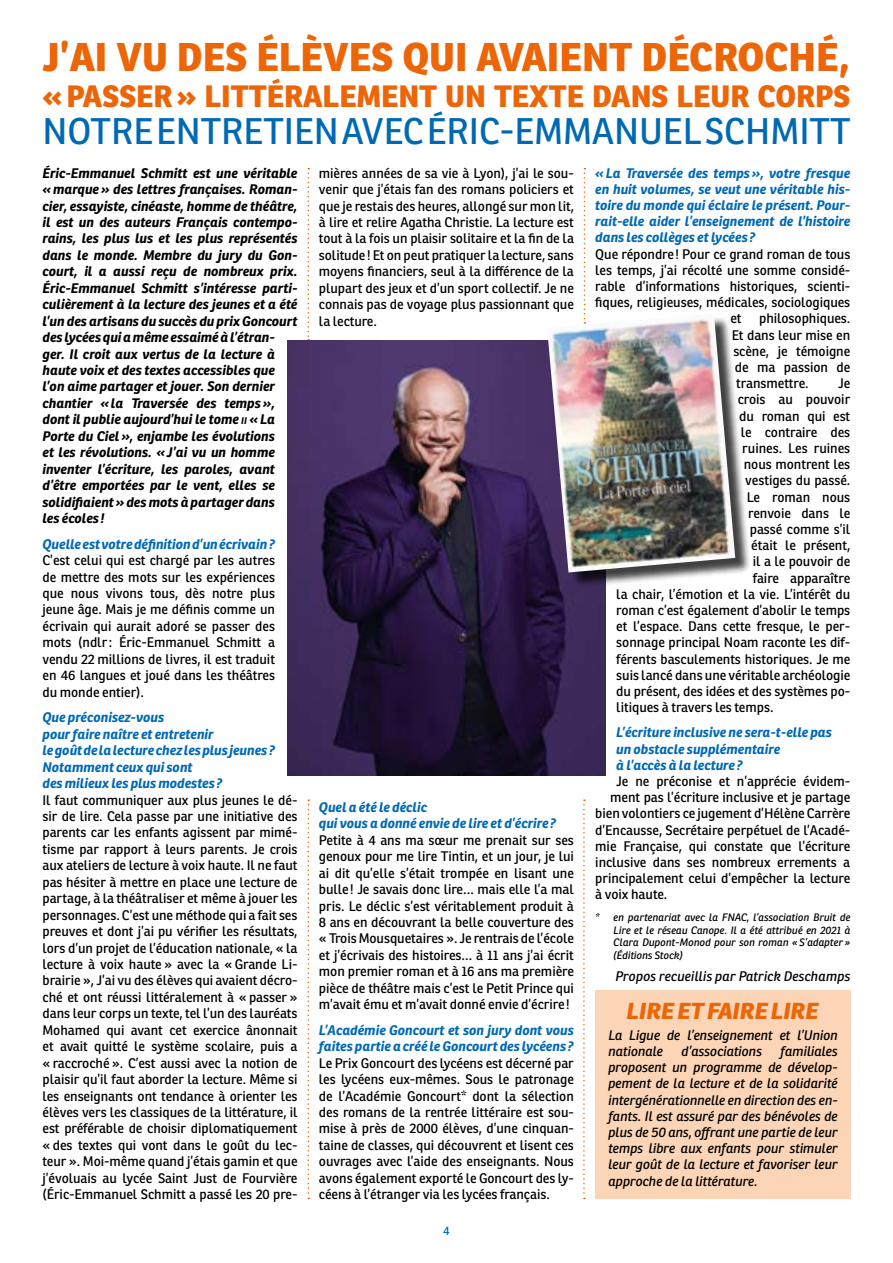
<style>
.page{position:relative;width:893px;height:1263px;background:#fff}
.page>*{position:absolute;margin:0;border:0;box-sizing:border-box;transform-origin:0 0}
.t1{font:800 39px "Ronnia";color:#ec6608}
.t2{font:36px "Ronnia";color:#0069b4}
.t3{font:800 30px "Ronnia";color:#ec6608}
.t4{font:italic 800 22.5px "Ronnia";color:#ec6608}
.t5{font:13.5px/16.5px "Ronnia";letter-spacing:-.005em;color:#000;text-align:justify}
.t6{font:italic 700 13.5px/16.5px "Ronnia";letter-spacing:-.005em;color:#000}
.t7{font:italic 700 13.5px/16.5px "Ronnia";letter-spacing:-.005em;color:#0069b4}
.t8{font:italic 13.5px/16.2px "Ronnia";letter-spacing:-.01em;color:#000}
.t9{font:12px "Ronnia";color:#0069b4}
.t10{font:italic 10.5px/12.6px "Ronnia";letter-spacing:-.005em;color:#000;text-align:justify}
.s1{font-size:9.45px}
</style>
<div class="page">
<svg style="left:308px;top:168px;width:1px;height:173px"></svg>
<svg style="left:584px;top:168px;width:1px;height:142px"></svg>
<svg style="left:308px;top:799px;width:1px;height:400px"></svg>
<svg style="left:583px;top:799px;width:2px;height:400px"></svg>
<img style="left:288px;top:341px;width:317px;height:434px">
<div style="left:551px;top:317px;width:200px;height:272px;background:#000;opacity:.75"></div>
<img style="left:547px;top:313px;width:188px;height:259px">
<div style="left:595px;top:990px;width:255px;height:209px;background:#fcd5b7"></div>
<h1 class="t1" style="left:43px;top:31px;width:809px">J’AI VU DES ÉLÈVES QUI AVAIENT DÉCROCHÉ,</h1>
<h3 class="t3" style="left:43px;top:76px;width:809px">«PASSER» LITTÉRALEMENT UN TEXTE DANS LEUR CORPS</h3>
<h2 class="t2" style="left:43px;top:109px;width:809px">NOTRE ENTRETIEN AVEC ÉRIC-EMMANUEL SCHMITT</h2>
<p class="t6" style="left:43px;top:164px;width:257px">Éric-Emmanuel Schmitt est une véritable « marque » des lettres françaises. Roman&shy;cier, essayiste, cinéaste, homme de théâtre, il est un des auteurs Français contempo&shy;rains, les plus lus et les plus représentés dans le monde. Membre du jury du Gon&shy;court, il a aussi reçu de nombreux prix.<br>Éric-Emmanuel Schmitt s’intéresse parti&shy;culièrement à la lecture des jeunes et a été l’un des artisans du succès du prix Goncourt des lycées qui a même essaimé à l’étran&shy;ger. Il croit aux vertus de la lecture à haute voix et des textes accessibles que l’on aime partager et jouer. Son dernier chantier « la Traversée des temps », dont il publie aujourd’hui le tome <span class="s1">ii</span> « La Porte du Ciel », enjambe les évolutions<br>et les révolutions. « J’ai vu un homme inventer l’écriture, les paroles, avant d’être emportées par le vent, elles se solidifiaient » des mots à partager dans<br>les écoles!</p>
<p class="t7" style="left:43px;top:535px;width:234px">Quelle est votre définition d’un écrivain?</p>
<p class="t5" style="left:43px;top:552px;width:234px">C’est celui qui est chargé par les autres de mettre des mots sur les expériences que nous vivons tous, dès notre plus jeune âge. Mais je me définis comme un écrivain qui aurait adoré se passer des mots (ndlr : Éric-Emmanuel Schmitt a vendu 22 millions de livres, il est traduit en 46 langues et joué dans les théâtres du monde entier).</p>
<p class="t7" style="left:43px;top:709px;width:234px">Que préconisez-vous<br>pour faire naître et entretenir<br>le goût de la lecture chez les plus jeunes?<br>Notamment ceux qui sont<br>des milieux les plus modestes?</p>
<p class="t5" style="left:43px;top:791px;width:257px">Il faut communiquer aux plus jeunes le dé&shy;sir de lire. Cela passe par une initiative des parents car les enfants agissent par mimé&shy;tisme par rapport à leurs parents. Je crois aux ateliers de lecture à voix haute. Il ne faut pas hésiter à mettre en place une lecture de partage, à la théâtraliser et même à jouer les personnages. C’est une méthode qui a fait ses preuves et dont j’ai pu vérifier les résultats, lors d’un projet de l’éducation nationale, « la lecture à voix haute » avec la « Grande Li&shy;brairie », J’ai vu des élèves qui avaient décro&shy;ché et ont réussi littéralement à « passer » dans leur corps un texte, tel l’un des lauréats Mohamed qui avant cet exercice ânonnait et avait quitté le système scolaire, puis a « raccroché ». C’est aussi avec la notion de plaisir qu’il faut aborder la lecture. Même si les enseignants ont tendance à orienter les élèves vers les classiques de la littérature, il est préférable de choisir diplomatiquement « des textes qui vont dans le goût du lec&shy;teur ». Moi-même quand j’étais gamin et que j’évoluais au lycée Saint Just de Fourvière (Éric-Emmanuel Schmitt a passé les 20 pre-</p>
<p class="t7" style="left:595px;top:165px;width:257px;text-align:justify">« La Traversée des temps », votre fresque en huit volumes, se veut une véritable his&shy;toire du monde qui éclaire le présent. Pour&shy;rait-elle aider l’enseignement de l’histoire dans les collèges et lycées?</p>
<p class="t5" style="left:595px;top:245px;width:257px">Que répondre! Pour ce grand roman de tous</p>
<p class="t5" style="left:595px;top:262px;width:256px">les temps, j’ai récolté une somme considé-</p>
<p class="t5" style="left:595px;top:278px;width:257px">rable d’informations historiques, scienti-</p>
<p class="t5" style="left:595px;top:294px;width:256px">fiques, religieuses, médicales, sociologiques</p>
<p class="t5" style="left:730px;top:310px;width:13px">et</p>
<p class="t5" style="left:759px;top:310px;width:93px">philosophiques.</p>
<p class="t5" style="left:732px;top:326px;width:120px">Et dans leur mise en</p>
<p class="t5" style="left:733px;top:343px;width:118px">scène, je témoigne</p>
<p class="t5" style="left:735px;top:359px;width:117px">de ma passion de</p>
<p class="t5" style="left:736px;top:375px;width:74px">transmettre.</p>
<p class="t5" style="left:838px;top:375px;width:14px">Je</p>
<p class="t5" style="left:738px;top:391px;width:114px">crois au pouvoir</p>
<p class="t5" style="left:739px;top:407px;width:112px">du roman qui est</p>
<p class="t5" style="left:741px;top:424px;width:111px">le contraire des</p>
<p class="t5" style="left:742px;top:440px;width:110px">ruines. Les ruines</p>
<p class="t5" style="left:744px;top:456px;width:108px">nous montrent les</p>
<p class="t5" style="left:745px;top:472px;width:106px">vestiges du passé.</p>
<p class="t5" style="left:747px;top:488px;width:105px">Le roman nous</p>
<p class="t5" style="left:748px;top:505px;width:103px">renvoie dans le</p>
<p class="t5" style="left:750px;top:521px;width:102px">passé comme s’il</p>
<p class="t5" style="left:751px;top:537px;width:100px">était le présent,</p>
<p class="t5" style="left:753px;top:553px;width:99px">il a le pouvoir de</p>
<p class="t5" style="left:753px;top:569px;width:99px">faire apparaître</p>
<p class="t5" style="left:616px;top:586px;width:236px">la chair, l’émotion et la vie. L’intérêt du</p>
<p class="t5" style="left:616px;top:602px;width:235px">roman c’est également d’abolir le temps</p>
<p class="t5" style="left:616px;top:618px;width:235px">et l’espace. Dans cette fresque, le per-</p>
<p class="t5" style="left:616px;top:634px;width:236px">sonnage principal Noam raconte les dif-</p>
<p class="t5" style="left:616px;top:650px;width:235px">férents basculements historiques. Je me</p>
<p class="t5" style="left:616px;top:667px;width:236px">suis lancé dans une véritable archéologie</p>
<p class="t5" style="left:616px;top:683px;width:235px">du présent, des idées et des systèmes po-</p>
<p class="t5" style="left:616px;top:699px;width:159px">litiques à travers les temps.</p>
<p class="t7" style="left:616px;top:724px;width:217px">L’écriture inclusive ne sera-t-elle pas un obstacle supplémentaire<br>à l’accès à la lecture?</p>
<p class="t5" style="left:616px;top:773px;width:235px">Je ne préconise et n’apprécie évidem-</p>
<p class="t5" style="left:610px;top:789px;width:242px">ment pas l’écriture inclusive et je partage</p>
<p class="t5" style="left:595px;top:805px;width:257px">bien volontiers ce jugement d’Hélène Carrère</p>
<p class="t5" style="left:595px;top:821px;width:256px">d’Encausse, Secrétaire perpétuel de l’Acadé-</p>
<p class="t5" style="left:595px;top:838px;width:257px">mie Française, qui constate que l’écriture</p>
<p class="t5" style="left:595px;top:854px;width:256px">inclusive dans ses nombreux errements a</p>
<p class="t5" style="left:595px;top:870px;width:256px">principalement celui d’empêcher la lecture</p>
<p class="t5" style="left:595px;top:886px;width:74px">à voix haute.</p>
<p class="t10" style="left:613px;top:911px;width:239px;text-indent:-18px">* en partenariat avec la FNAC, l’association Bruit de Lire et le réseau Canope. Il a été attribué en 2021 à Clara Dupont-Monod pour son roman « S’adapter » (Éditions Stock)</p>
<p class="t8" style="left:615px;top:967px;width:237px">Propos recueillis par Patrick Deschamps</p>
<h3 class="t4" style="left:627px;top:997px;width:193px">LIRE ET FAIRE LIRE</h3>
<p class="t8" style="left:608px;top:1027px;width:231px">La Ligue de l’enseignement et l’Union nationale</p>
<p class="t5" style="left:319px;top:165px;width:257px">mières années de sa vie à Lyon), j’ai le sou&shy;venir que j’étais fan des romans policiers et que je restais des heures, allongé sur mon lit, à lire et relire Agatha Christie. La lecture est tout à la fois un plaisir solitaire et la fin de la solitude! Et on peut pratiquer la lecture, sans moyens financiers, seul à la différence de la plupart des jeux et d’un sport collectif. Je ne connais pas de voyage plus passionnant que la lecture.</p>
<p class="t7" style="left:319px;top:799px;width:239px">Quel a été le déclic<br>qui vous a donné envie de lire et d’écrire?</p>
<p class="t5" style="left:319px;top:832px;width:257px">Petite à 4 ans ma sœur me prenait sur ses genoux pour me lire Tintin, et un jour, je lui ai dit qu’elle s’était trompée en lisant une bulle! Je savais donc lire… mais elle l’a mal pris. Le déclic s’est véritablement produit à 8 ans en découvrant la belle couverture des « Trois Mousquetaires ». Je rentrais de l’école et j’écrivais des histoires… à 11 ans j’ai écrit mon premier roman et à 16 ans ma première pièce de théâtre mais c’est le Petit Prince qui m’avait ému et m’avait donné envie d’écrire!</p>
<p class="t7" style="left:319px;top:1021px;width:257px">L’Académie Goncourt et son jury dont vous faites partie a créé le Goncourt des lycéens ?</p>
<p class="t5" style="left:319px;top:1054px;width:257px">Le Prix Goncourt des lycéens est décerné par les lycéens eux-mêmes. Sous le patronage de l’Académie Goncourt* dont la sélection des romans de la rentrée littéraire est sou&shy;mise à près de 2000 élèves, d’une cinquan&shy;taine de classes, qui découvrent et lisent ces ouvrages avec l’aide des enseignants. Nous avons également exporté le Goncourt des ly&shy;céens à l’étranger via les lycées français.</p>
<p class="t8" style="left:681px;top:1043px;width:82px">d’associations</p>
<p class="t8" style="left:608px;top:1043px;width:231px;text-align:justify;text-indent:172px">familiales proposent un programme de dévelop&shy;pement de la lecture et de la solidarité intergénérationnelle en direction des en&shy;fants. Il est assuré par des bénévoles de plus de 50 ans, offrant une partie de leur temps libre aux enfants pour stimuler leur goût de la lecture et favoriser leur approche de la littérature.</p>
<p class="t9" style="left:443px;top:1224px;width:8px">4</p>
</div>
